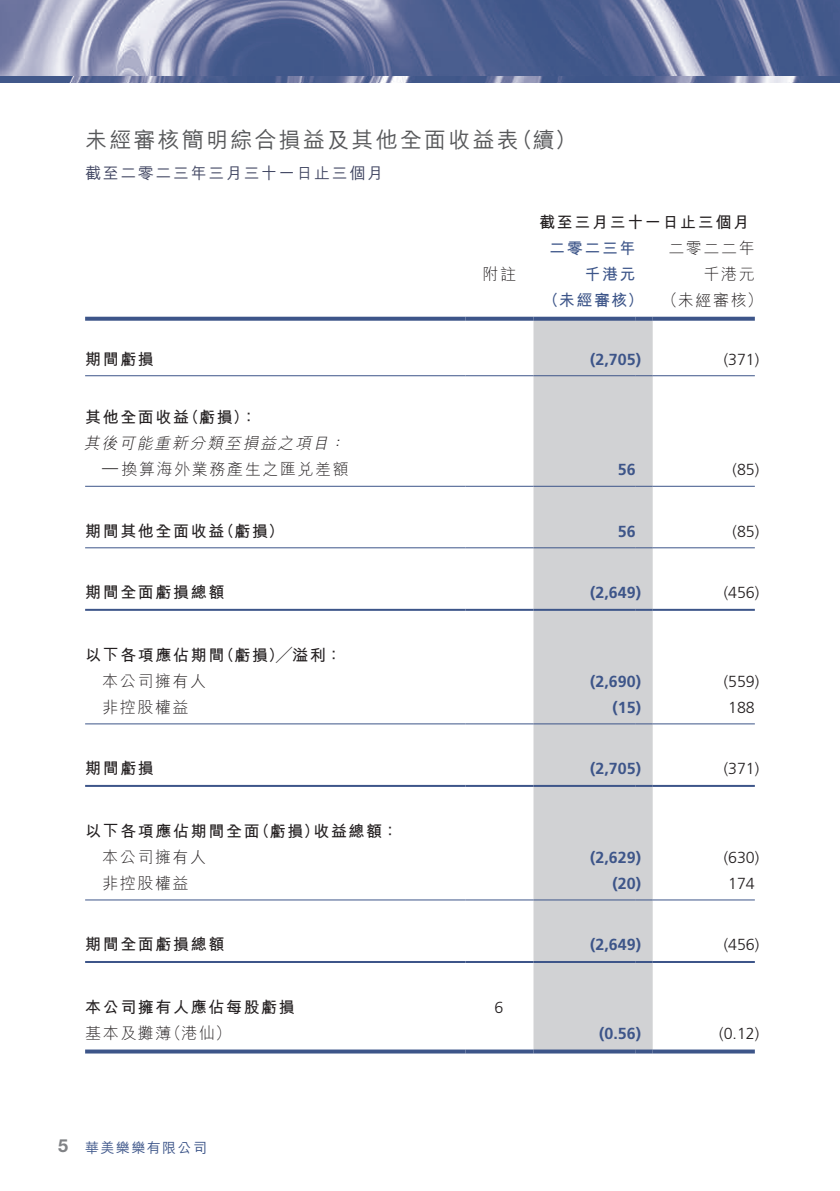
<style>
.page{position:relative;width:840px;height:1191px;background:#fff}
.page>*{position:absolute;margin:0;border:0;box-sizing:border-box;transform-origin:0 0}
.t1{font:500 22px "M Hei HK";letter-spacing:.1em;color:#57585a}
.t2{font:700 18px "Helvetica Neue LT Std";color:#808285}
.t3{font:700 16px "M Hei HK";letter-spacing:.1em;color:#231f20}
.t4{font:700 16px "Frutiger LT Std";color:#3d5589}
.t5{font:300 16px "M Hei HK";letter-spacing:.1em;color:#231f20}
.t6{font:300 16px "Frutiger LT Std";color:#231f20}
.t7{font:700 16px "M Hei HK";letter-spacing:.1em;color:#3d5589}
.t8{font:500 16px "M Hei HK";letter-spacing:.1em;color:#414662}
.t9{font:italic 300 16px "M Hei HK";color:#231f20}
.t10{font:500 14px "M Hei HK";letter-spacing:.1em;color:#3d5589}
.s1{font-weight:300;color:#231f20}
</style>
<div class="page">
<img style="left:0;top:0;width:839px;height:82px">
<div style="left:533px;top:321px;width:119px;height:728px;background:#d1d2d4"></div>
<hr style="left:85px;top:375px;width:380px;height:1px;background:#3d5589">
<hr style="left:465px;top:375px;width:68px;height:1px;background:#3d5589">
<hr style="left:652px;top:375px;width:102px;height:1px;background:#3d5589">
<hr style="left:85px;top:486px;width:380px;height:1px;background:#3d5589">
<hr style="left:465px;top:486px;width:68px;height:1px;background:#3d5589">
<hr style="left:652px;top:486px;width:102px;height:1px;background:#3d5589">
<hr style="left:85px;top:609px;width:380px;height:2px;background:#3d5589">
<hr style="left:465px;top:609px;width:68px;height:2px;background:#3d5589">
<hr style="left:652px;top:609px;width:102px;height:2px;background:#3d5589">
<svg style="left:85px;top:317px;width:380px;height:4px;background:#4a6091"></svg>
<svg style="left:465px;top:317px;width:68px;height:4px"></svg>
<svg style="left:533px;top:317px;width:102px;height:4px"></svg>
<svg style="left:635px;top:317px;width:17px;height:4px"></svg>
<svg style="left:652px;top:317px;width:102px;height:4px"></svg>
<svg style="left:85px;top:1049px;width:380px;height:4px;background:#566b98"></svg>
<svg style="left:465px;top:1049px;width:68px;height:4px"></svg>
<svg style="left:652px;top:1049px;width:102px;height:4px"></svg>
<hr style="left:85px;top:723px;width:380px;height:1px;background:#3d5589">
<hr style="left:465px;top:723px;width:68px;height:1px;background:#3d5589">
<hr style="left:652px;top:723px;width:102px;height:1px;background:#3d5589">
<hr style="left:85px;top:899px;width:380px;height:1px;background:#3d5589">
<hr style="left:465px;top:899px;width:68px;height:1px;background:#3d5589">
<hr style="left:652px;top:899px;width:102px;height:1px;background:#3d5589">
<hr style="left:85px;top:547px;width:380px;height:1px;background:#3d5589">
<hr style="left:465px;top:547px;width:68px;height:1px;background:#3d5589">
<hr style="left:652px;top:547px;width:102px;height:1px;background:#3d5589">
<hr style="left:85px;top:785px;width:380px;height:2px;background:#3d5589">
<hr style="left:465px;top:785px;width:68px;height:2px;background:#3d5589">
<hr style="left:652px;top:785px;width:102px;height:2px;background:#3d5589">
<hr style="left:85px;top:961px;width:380px;height:2px;background:#3d5589">
<hr style="left:465px;top:961px;width:68px;height:2px;background:#3d5589">
<hr style="left:652px;top:961px;width:102px;height:2px;background:#3d5589">
<hr style="left:533px;top:375px;width:102px;height:1px;background:#3d5589">
<svg style="left:635px;top:375px;width:17px;height:1px"></svg>
<hr style="left:533px;top:486px;width:102px;height:1px;background:#3d5589">
<svg style="left:635px;top:486px;width:17px;height:1px"></svg>
<hr style="left:533px;top:547px;width:102px;height:1px;background:#3d5589">
<svg style="left:635px;top:547px;width:17px;height:1px"></svg>
<hr style="left:533px;top:723px;width:102px;height:1px;background:#3d5589">
<svg style="left:635px;top:723px;width:17px;height:1px"></svg>
<hr style="left:533px;top:899px;width:102px;height:1px;background:#3d5589">
<svg style="left:635px;top:899px;width:17px;height:1px"></svg>
<hr style="left:533px;top:609px;width:102px;height:2px;background:#3d5589">
<svg style="left:635px;top:609px;width:17px;height:2px"></svg>
<hr style="left:533px;top:785px;width:102px;height:2px;background:#3d5589">
<svg style="left:635px;top:785px;width:17px;height:2px"></svg>
<hr style="left:533px;top:961px;width:102px;height:2px;background:#3d5589">
<svg style="left:635px;top:961px;width:17px;height:2px"></svg>
<svg style="left:533px;top:1049px;width:102px;height:4px"></svg>
<svg style="left:635px;top:1049px;width:17px;height:4px"></svg>
<h1 class="t1" style="left:85px;top:124px;width:435px">未經審核簡明綜合損益及其他全面收益表</h1>
<h1 class="t1" style="left:510px;top:124px;width:67px">（續(</h1>
<p class="t8" style="left:85px;top:161px;width:299px">截至二零二三年三月三十一日止三個月</p>
<p class="t3" style="left:85px;top:347px;width:70px">期間虧損</p>
<p class="t3" style="left:85px;top:406px;width:105px">其他全面收益</p>
<p class="t3" style="left:183px;top:406px;width:75px">（虧損：(</p>
<p class="t9" style="left:84px;top:435px;width:250px">其後可能重新分類至損益之項目</p>
<p class="t9" style="left:329px;top:435px;width:21px">：</p>
<p class="t5" style="left:121px;top:461px;width:229px">換算海外業務產生之匯兌差額</p>
<p class="t6" style="left:102px;top:458px;width:17px">—</p>
<p class="t3" style="left:85px;top:519px;width:141px">期間其他全面收益</p>
<p class="t3" style="left:218px;top:519px;width:67px">（虧損(</p>
<p class="t3" style="left:85px;top:581px;width:141px">期間全面虧損總額</p>
<p class="t3" style="left:218px;top:643px;width:125px">（虧損）╱溢利：</p>
<p class="t3" style="left:85px;top:643px;width:141px">以下各項應佔期間</p>
<p class="t5" style="left:102px;top:673px;width:105px">本公司擁有人</p>
<p class="t5" style="left:102px;top:699px;width:88px">非控股權益</p>
<p class="t3" style="left:85px;top:757px;width:70px">期間虧損</p>
<p class="t3" style="left:85px;top:819px;width:176px">以下各項應佔期間全面</p>
<p class="t3" style="left:313px;top:819px;width:86px">收益總額：</p>
<p class="t3" style="left:253px;top:819px;width:67px">（虧損）</p>
<p class="t5" style="left:102px;top:849px;width:105px">本公司擁有人</p>
<p class="t5" style="left:102px;top:875px;width:88px">非控股權益</p>
<p class="t3" style="left:85px;top:933px;width:141px">期間全面虧損總額</p>
<p class="t3" style="left:85px;top:995px;width:211px">本公司擁有人應佔每股虧損</p>
<p class="t5" style="left:165px;top:1025px;width:67px">（港仙(</p>
<p class="t5" style="left:85px;top:1025px;width:88px">基本及攤薄</p>
<p class="t5" style="left:482px;top:266px;width:35px">附註</p>
<p class="t3" style="left:539px;top:211px;width:211px">截至三月三十一日止三個月</p>
<p class="t5" style="left:668px;top:240px;width:88px">二零二二年</p>
<p class="t7" style="left:549px;top:237px;width:88px">二零二三年</p>
<p class="t7" style="left:584px;top:263px;width:53px">千港元</p>
<p class="t5" style="left:703px;top:266px;width:53px">千港元</p>
<p class="t7" style="left:542px;top:289px;width:221px">（未經審核） <span class="s1">（未經審核(</span></p>
<p class="t4" style="left:590px;top:350px;width:52px">)2,705(</p>
<p class="t6" style="left:723px;top:350px;width:37px">)371(</p>
<p class="t6" style="left:494px;top:998px;width:10px">6</p>
<p class="t4" style="left:617px;top:460px;width:19px">56</p>
<p class="t6" style="left:732px;top:460px;width:28px">)85(</p>
<p class="t4" style="left:617px;top:522px;width:19px">56</p>
<p class="t6" style="left:732px;top:522px;width:28px">)85(</p>
<p class="t4" style="left:590px;top:583px;width:52px">)2,649(</p>
<p class="t6" style="left:723px;top:584px;width:37px">)456(</p>
<p class="t4" style="left:590px;top:672px;width:52px">)2,690(</p>
<p class="t6" style="left:723px;top:672px;width:37px">)559(</p>
<p class="t4" style="left:612px;top:698px;width:30px">)15(</p>
<p class="t6" style="left:727px;top:698px;width:28px">188</p>
<p class="t4" style="left:590px;top:759px;width:52px">)2,705(</p>
<p class="t6" style="left:723px;top:760px;width:37px">)371(</p>
<p class="t4" style="left:590px;top:848px;width:52px">)2,629(</p>
<p class="t6" style="left:723px;top:848px;width:37px">)630(</p>
<p class="t4" style="left:612px;top:874px;width:30px">)20(</p>
<p class="t6" style="left:727px;top:874px;width:28px">174</p>
<p class="t4" style="left:590px;top:935px;width:52px">)2,649(</p>
<p class="t6" style="left:723px;top:936px;width:37px">)456(</p>
<p class="t4" style="left:598px;top:1024px;width:43px">)0.56(</p>
<p class="t6" style="left:718px;top:1024px;width:42px">)0.12(</p>
<p class="t2" style="left:58px;top:1134px;width:12px">5</p>
<p class="t10" style="left:85px;top:1137px;width:123px">華美樂樂有限公司</p>
</div>
